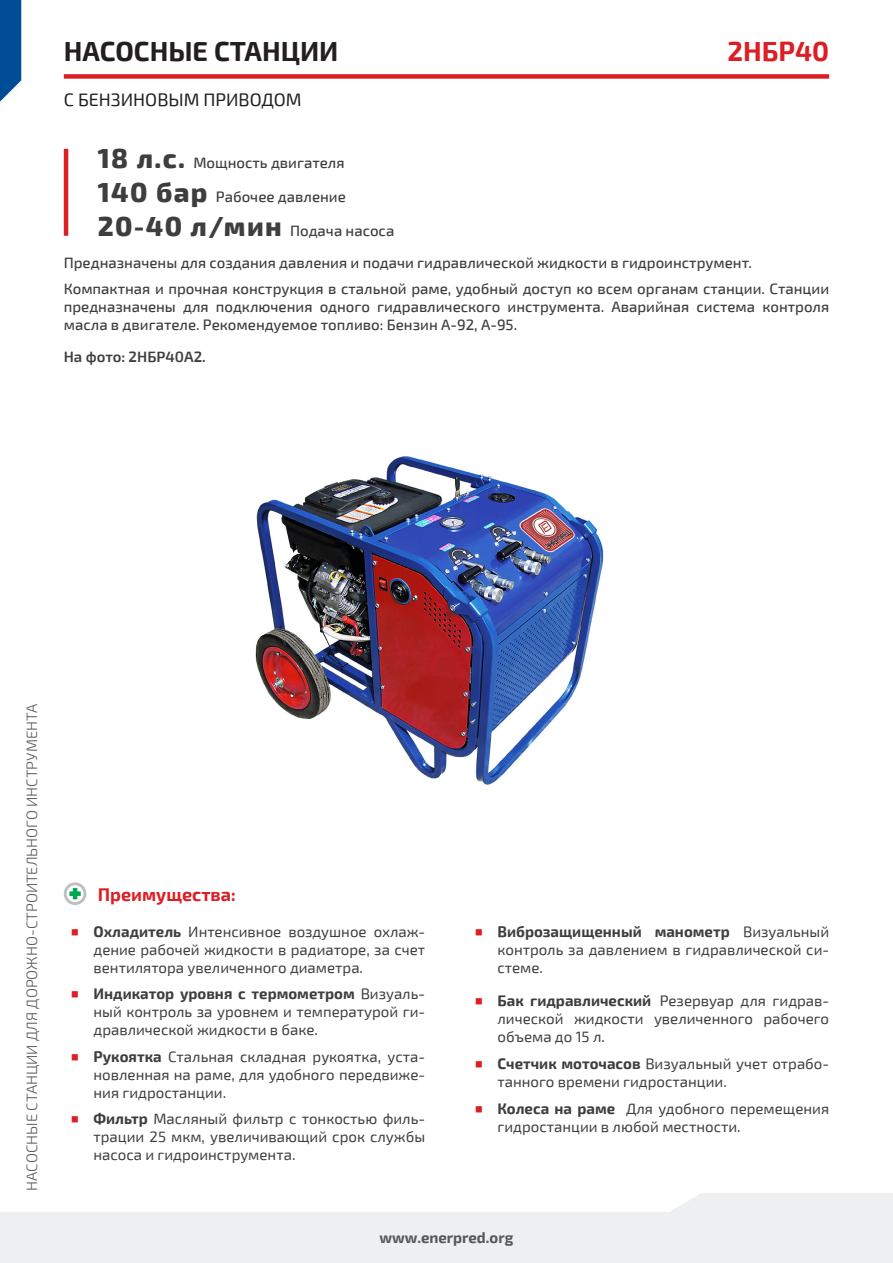
<style>
.page{position:relative;width:893px;height:1263px;background:#fff}
.page>*{position:absolute;margin:0;border:0;box-sizing:border-box;transform-origin:0 0}
.Заголовок_Красная_ли{font:700 27px "Exo 2";color:#231f20}
.Серия__АВСО-50{font:700 27px "Exo 2";color:#db1f25}
.Подзаголовок_2{font:18px "Exo 2";color:#231f20}
.Подзаголовок_красный{font:700 18px "Exo 2";color:#db1f25}
.t1{font:15px/18px "Exo 2";color:#3e3e3f;text-align:justify}
.Текст__Описание{font:500 15px/18px "Exo 2";color:#3e3e3f;text-align:justify}
.Текст{font:500 15px "Exo 2";color:#3e3e3f}
.t2{font:300 15px "Exo 2";color:#57585a}
.t3{font:700 15px "Exo 2";color:#57585a}
.Текст__Описание-2{font:600 15px "Exo 2";color:#3e3e3f}
.s1{font-weight:800;font-size:27px}
.s2{font-weight:700}
</style>
<div class="page">
<svg style="left:0;top:0;width:21px;height:102px;background:#1c5fa0"></svg>
<svg style="left:0;top:1193px;width:893px;height:70px;fill:#edeff0"></svg>
<img style="left:255px;top:456px;width:349px;height:329px">
<div style="left:64px;top:74px;width:765px;height:5px;background:#db1f25"></div>
<svg style="left:64px;top:882px;width:22px;height:23px"></svg>
<hr style="left:73px;top:888px;width:4px;height:11px;background:#00a94e">
<div style="left:69px;top:891px;width:12px;height:5px;background:#00a94e"></div>
<hr style="left:64px;top:149px;width:4px;height:87px;background:#db1f25">
<p class="Заголовок_Красная_ли" style="left:64px;top:36px;width:276px">НАСОСНЫЕ СТАНЦИИ</p>
<p class="Серия__АВСО-50" style="left:727px;top:36px;width:103px">2НБР40</p>
<p class="Подзаголовок_2" style="left:64px;top:89px;width:239px">С БЕНЗИНОВЫМ ПРИВОДОМ</p>
<p class="Текст" style="left:98px;top:154px;width:248px"><span class="s1">18 л.с.</span> Мощность двигателя</p>
<p class="Текст" style="left:98px;top:188px;width:250px"><span class="s1">140 бар</span> Рабочее давление</p>
<p class="Текст" style="left:98px;top:222px;width:298px"><span class="s1">20-40 л/мин</span> Подача насоса</p>
<p class="Текст__Описание" style="left:64px;top:254px;width:690px">Предназначены для создания давления и подачи гидравлической жидкости в гидроинструмент.</p>
<p class="Текст__Описание" style="left:64px;top:280px;width:767px">Компактная и прочная конструкция в стальной раме, удобный доступ ко всем органам станции. Станции предназначены для подключения одного гидравлического инструмента. Аварийная система контроля масла в двигателе. Рекомендуемое топливо: Бензин А-92, А-95.</p>
<p class="Текст__Описание-2" style="left:64px;top:348px;width:144px">На фото: 2НБР40А2.</p>
<p class="t2" style="left:23px;top:1191px;width:488px;rotate:-90deg">НАСОСНЫЕ СТАНЦИИ ДЛЯ ДОРОЖНО-СТРОИТЕЛЬНОГО ИНСТРУМЕНТА</p>
<p class="Подзаголовок_красный" style="left:98px;top:884px;width:140px">Преимущества:</p>
<p class="t1" style="left:94px;top:923px;width:333px"><span class="s2">Охладитель</span> Интенсивное воздушное охлаж&shy;дение рабочей жидкости в радиаторе, за счет вентилятора увеличенного диаметра.</p>
<p class="t1" style="left:94px;top:985px;width:333px"><span class="s2">Индикатор уровня с термометром</span> Визуаль&shy;ный контроль за уровнем и температурой ги&shy;дравлической жидкости в баке.</p>
<p class="t1" style="left:94px;top:1048px;width:333px"><span class="s2">Рукоятка</span> Стальная складная рукоятка, уста&shy;новленная на раме, для удобного передвиже&shy;ния гидростанции.</p>
<p class="t1" style="left:94px;top:1110px;width:333px"><span class="s2">Фильтр</span> Масляный фильтр с тонкостью филь&shy;трации 25 мкм, увеличивающий срок службы насоса и гидроинструмента.</p>
<p class="t1" style="left:497px;top:923px;width:333px"><span class="s2">Виброзащищенный манометр</span> Визуальный контроль за давлением в гидравлической си&shy;стеме.</p>
<p class="t1" style="left:497px;top:992px;width:333px"><span class="s2">Бак гидравлический</span> Резервуар для гидрав&shy;лической жидкости увеличенного рабочего объема до 15 л.</p>
<p class="t1" style="left:497px;top:1055px;width:333px"><span class="s2">Счетчик моточасов</span> Визуальный учет отрабо&shy;танного времени гидростанции.</p>
<p class="t1" style="left:497px;top:1099px;width:333px"><span class="s2">Колеса на раме</span> Для удобного перемещения гидростанции в любой местности.</p>
<p class="t3" style="left:380px;top:1228px;width:135px">www.enerpred.org</p>
</div>
